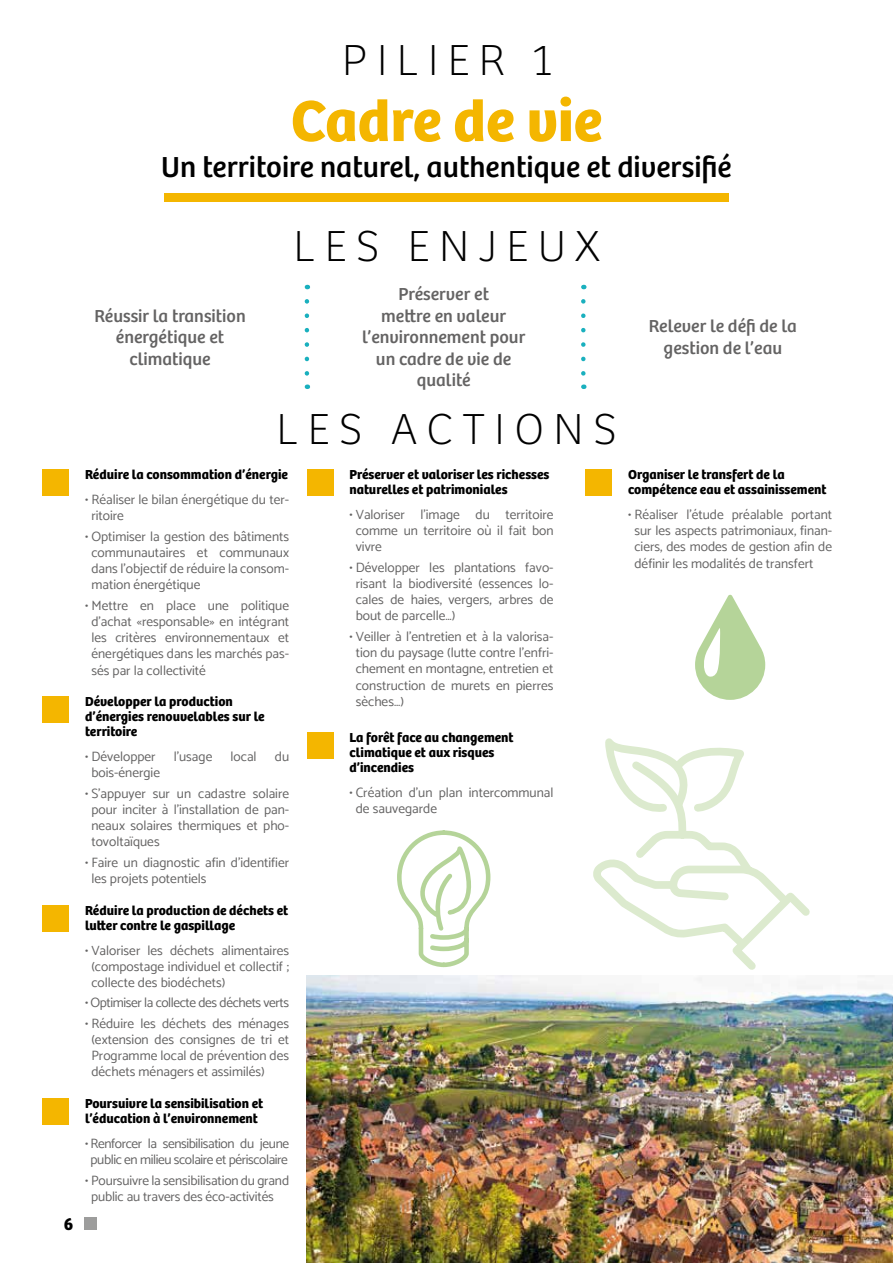
<style>
.page{position:relative;width:893px;height:1263px;background:#fff}
.page>*{position:absolute;margin:0;border:0;box-sizing:border-box;transform-origin:0 0}
.t1{font:700 60px "Bree";color:#f4b600}
.t2{font:100 45px "Bree";letter-spacing:.21em;color:#000}
.t3{font:30px "Bree";color:#000}
.t4{font:18px/21.6px "Bree";color:#646363;text-align:center}
.t5{font:700 18px "Bree";color:#000}
.t6{font:13.5px/16.2px "Catamaran";color:#646363;text-align:justify}
.t7{font:700 13.5px/15px "Bree";color:#000}
.t8{font:13.5px/16.2px "Catamaran";letter-spacing:-.03em;color:#646363;text-align:center}
</style>
<div class="page">
<div style="left:84px;top:1217px;width:12px;height:13px;background:#9d9d9c"></div>
<div style="left:164px;top:193px;width:565px;height:9px;background:#f4b600"></div>
<svg style="left:305px;top:301px;width:4px;height:88px"></svg>
<svg style="left:581px;top:301px;width:5px;height:88px"></svg>
<div style="left:43px;top:470px;width:26px;height:26px;background:#f4b600"></div>
<div style="left:307px;top:470px;width:26px;height:26px;background:#f4b600"></div>
<div style="left:586px;top:470px;width:26px;height:26px;background:#f4b600"></div>
<div style="left:307px;top:732px;width:26px;height:27px;background:#f4b600"></div>
<div style="left:43px;top:697px;width:26px;height:26px;background:#f4b600"></div>
<div style="left:43px;top:905px;width:26px;height:26px;background:#f4b600"></div>
<div style="left:43px;top:1098px;width:26px;height:27px;background:#f4b600"></div>
<img style="left:307px;top:976px;width:586px;height:287px">
<svg style="left:397px;top:830px;width:94px;height:138px"></svg>
<svg style="left:585px;top:738px;width:232px;height:239px"></svg>
<svg style="left:695px;top:595px;width:70px;height:105px"></svg>
<h2 class="t2" style="left:342px;top:28px;width:210px">PILIER 1</h2>
<h1 class="t1" style="left:291px;top:73px;width:313px">Cadre de vie</h1>
<h3 class="t3" style="left:161px;top:144px;width:572px">Un territoire naturel, authentique et diversifié</h3>
<h3 class="t5" style="left:64px;top:1210px;width:11px">6</h3>
<h3 class="t4" style="left:94px;top:303px;width:153px">Réussir la transition énergétique et climatique</h3>
<h2 class="t2" style="left:294px;top:214px;width:308px">LES ENJEUX</h2>
<h3 class="t4" style="left:362px;top:282px;width:165px">Préserver et<br>mettre en valeur l’environnement pour un cadre de vie de qualité</h3>
<h2 class="t2" style="left:276px;top:397px;width:342px">LES ACTIONS</h2>
<p class="t7" style="left:85px;top:466px;width:204px">Réduire la consommation d’énergie</p>
<p class="t6" style="left:91px;top:491px;width:199px;text-indent:-6px">• Réaliser le bilan énergétique du ter&shy;ritoire</p>
<p class="t6" style="left:91px;top:528px;width:199px;text-indent:-6px">• Optimiser la gestion des bâtiments communautaires et communaux dans l’objectif de réduire la consom&shy;mation énergétique</p>
<p class="t6" style="left:91px;top:597px;width:199px;text-indent:-6px">• Mettre en place une politique d’achat «responsable» en intégrant les critères environnementaux et énergétiques dans les marchés pas&shy;sés par la collectivité</p>
<p class="t7" style="left:349px;top:466px;width:202px">Préserver et valoriser les richesses naturelles et patrimoniales</p>
<p class="t6" style="left:356px;top:506px;width:199px;text-indent:-6px">• Valoriser l’image du territoire comme un territoire où il fait bon vivre</p>
<p class="t6" style="left:356px;top:559px;width:199px;text-indent:-6px">• Développer les plantations favo&shy;risant la biodiversité (essences lo&shy;cales de haies, vergers, arbres de bout de parcelle…)</p>
<p class="t6" style="left:356px;top:628px;width:199px;text-indent:-6px">• Veiller à l’entretien et à la valorisa&shy;tion du paysage (lutte contre l’enfri&shy;chement en montagne, entretien et construction de murets en pierres sèches…)</p>
<p class="t7" style="left:85px;top:693px;width:181px">Développer la production d’énergies renouvelables sur le territoire</p>
<p class="t6" style="left:85px;top:748px;width:72px">• Développer</p>
<p class="t6" style="left:174px;top:748px;width:40px">l’usage</p>
<p class="t6" style="left:231px;top:748px;width:28px">local</p>
<p class="t6" style="left:275px;top:748px;width:16px">du</p>
<p class="t6" style="left:91px;top:764px;width:70px">bois-énergie</p>
<p class="t6" style="left:91px;top:785px;width:199px;text-indent:-6px">• S’appuyer sur un cadastre solaire pour inciter à l’installation de pan&shy;neaux solaires thermiques et pho&shy;tovoltaïques</p>
<p class="t6" style="left:91px;top:854px;width:199px;text-indent:-6px">• Faire un diagnostic afin d’identifier les projets potentiels</p>
<p class="t7" style="left:85px;top:902px;width:205px">Réduire la production de déchets et lutter contre le gaspillage</p>
<p class="t6" style="left:91px;top:942px;width:199px;text-indent:-6px">• Valoriser les déchets alimentaires (compostage individuel et collectif ; collecte des biodéchets)</p>
<p class="t8" style="left:85px;top:995px;width:206px">• Optimiser la collecte des déchets verts</p>
<p class="t6" style="left:91px;top:1015px;width:199px;text-indent:-6px">• Réduire les déchets des ménages (extension des consignes de tri et Programme local de prévention des déchets ménagers et assimilés)</p>
<p class="t7" style="left:85px;top:1095px;width:180px">Poursuivre la sensibilisation et l’éducation à l’environnement</p>
<p class="t8" style="left:85px;top:1135px;width:206px">• Renforcer la sensibilisation du jeune public en milieu scolaire et périscolaire</p>
<p class="t6" style="left:91px;top:1172px;width:200px;text-indent:-6px">• Poursuivre la sensibilisation du grand public au travers des éco-activités</p>
<p class="t7" style="left:349px;top:729px;width:166px">La forêt face au changement climatique et aux risques d’incendies</p>
<p class="t6" style="left:356px;top:784px;width:199px;text-indent:-6px">• Création d’un plan intercommunal de sauvegarde</p>
<h3 class="t4" style="left:649px;top:314px;width:150px">Relever le défi de la gestion de l’eau</h3>
<p class="t7" style="left:628px;top:466px;width:200px">Organiser le transfert de la compétence eau et assainissement</p>
<p class="t6" style="left:634px;top:506px;width:199px;text-indent:-6px">• Réaliser l’étude préalable portant sur les aspects patrimoniaux, finan&shy;ciers, des modes de gestion afin de définir les modalités de transfert</p>
</div>
